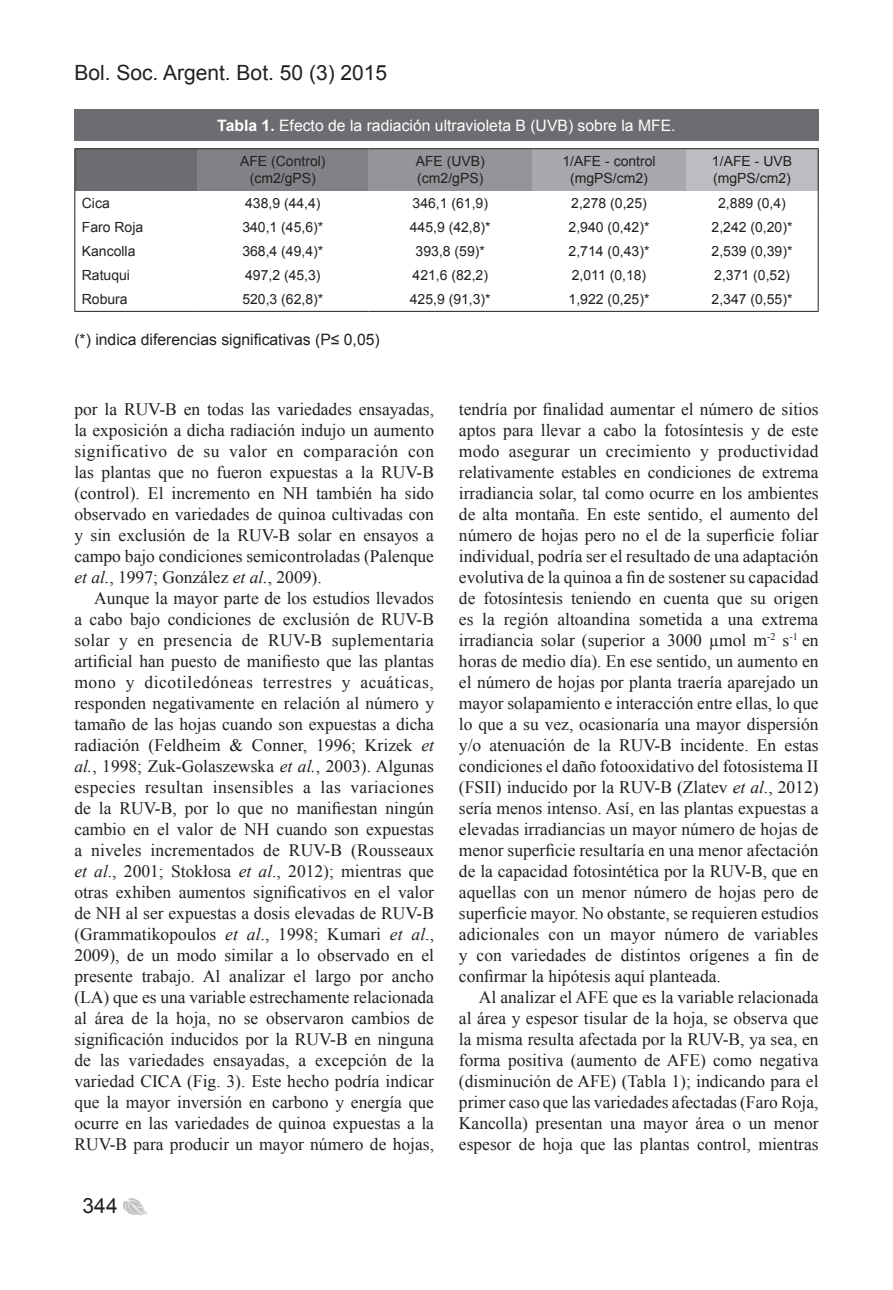
<style>
.page{position:relative;width:893px;height:1290px;background:#fff}
.page>*{position:absolute;margin:0;border:0;box-sizing:border-box;transform-origin:0 0}
.t1{font:21px "Arial";color:#231f20}
.Texto_General{font:17.5px/21px "Times New Roman";color:#231f20;text-align:justify}
.Titulo_de_Tabla{font:15.75px "Arial";color:#fff}
.Leyenda_de_Tabla{font:15.75px "Arial";color:#231f20}
.TextoTabla{font:14px "Arial";color:#231f20}
.s1{font-weight:700}
.s2{font-style:italic}
</style>
<div class="page">
<svg style="left:123px;top:1198px;width:25px;height:17px"></svg>
<div style="left:74px;top:110px;width:745px;height:31px;background:#6c6d70"></div>
<div style="left:75px;top:149px;width:122px;height:41px;background:#6c6d70"></div>
<div style="left:197px;top:149px;width:171px;height:41px;background:#808285"></div>
<div style="left:368px;top:149px;width:164px;height:41px;background:#939598"></div>
<div style="left:532px;top:149px;width:154px;height:41px;background:#a8a9ad"></div>
<div style="left:686px;top:149px;width:132px;height:41px;background:#bcbdc0"></div>
<hr style="left:74px;top:148px;width:123px;height:1px;background:#231f20">
<hr style="left:74px;top:149px;width:1px;height:41px;background:#231f20">
<hr style="left:197px;top:148px;width:171px;height:1px;background:#231f20">
<hr style="left:368px;top:148px;width:164px;height:1px;background:#231f20">
<hr style="left:532px;top:148px;width:154px;height:1px;background:#231f20">
<hr style="left:686px;top:148px;width:133px;height:1px;background:#231f20">
<hr style="left:818px;top:149px;width:1px;height:41px;background:#231f20">
<svg style="left:74px;top:190px;width:1px;height:121px"></svg>
<svg style="left:818px;top:190px;width:1px;height:121px"></svg>
<hr style="left:74px;top:311px;width:123px;height:1px;background:#231f20">
<hr style="left:197px;top:311px;width:171px;height:1px;background:#231f20">
<hr style="left:368px;top:311px;width:164px;height:1px;background:#231f20">
<hr style="left:532px;top:311px;width:154px;height:1px;background:#231f20">
<hr style="left:686px;top:311px;width:133px;height:1px;background:#231f20">
<p class="t1" style="left:74px;top:59px;width:314px">Bol. Soc. Argent. Bot. 50 (3) 2015</p>
<p class="Titulo_de_Tabla" style="left:217px;top:115px;width:460px"><span class="s1">Tabla 1.</span> Efecto de la radiación ultravioleta B (UVB) sobre la MFE.</p>
<p class="TextoTabla" style="left:240px;top:152px;width:87px">AFE (Control)</p>
<p class="TextoTabla" style="left:250px;top:169px;width:68px">(cm2/gPS)</p>
<p class="TextoTabla" style="left:416px;top:152px;width:71px">AFE (UVB)</p>
<p class="TextoTabla" style="left:417px;top:169px;width:68px">(cm2/gPS)</p>
<p class="TextoTabla" style="left:562px;top:152px;width:95px">1/AFE - control</p>
<p class="TextoTabla" style="left:570px;top:169px;width:79px">(mgPS/cm2)</p>
<p class="TextoTabla" style="left:712px;top:152px;width:82px">1/AFE - UVB</p>
<p class="TextoTabla" style="left:713px;top:169px;width:79px">(mgPS/cm2)</p>
<p class="TextoTabla" style="left:82px;top:193px;width:29px">Cica</p>
<p class="TextoTabla" style="left:245px;top:193px;width:77px">438,9 (44,4)</p>
<p class="TextoTabla" style="left:413px;top:193px;width:77px">346,1 (61,9)</p>
<p class="TextoTabla" style="left:571px;top:193px;width:77px">2,278 (0,25)</p>
<p class="TextoTabla" style="left:718px;top:193px;width:69px">2,889 (0,4)</p>
<p class="TextoTabla" style="left:82px;top:218px;width:63px">Faro Roja</p>
<p class="TextoTabla" style="left:242px;top:218px;width:82px">340,1 (45,6)*</p>
<p class="TextoTabla" style="left:410px;top:218px;width:82px">445,9 (42,8)*</p>
<p class="TextoTabla" style="left:569px;top:218px;width:82px">2,940 (0,42)*</p>
<p class="TextoTabla" style="left:712px;top:218px;width:82px">2,242 (0,20)*</p>
<p class="TextoTabla" style="left:82px;top:242px;width:55px">Kancolla</p>
<p class="TextoTabla" style="left:242px;top:242px;width:82px">368,4 (49,4)*</p>
<p class="TextoTabla" style="left:416px;top:242px;width:71px">393,8 (59)*</p>
<p class="TextoTabla" style="left:569px;top:242px;width:82px">2,714 (0,43)*</p>
<p class="TextoTabla" style="left:712px;top:242px;width:82px">2,539 (0,39)*</p>
<p class="TextoTabla" style="left:82px;top:266px;width:50px">Ratuqui</p>
<p class="TextoTabla" style="left:245px;top:266px;width:77px">497,2 (45,3)</p>
<p class="TextoTabla" style="left:413px;top:266px;width:77px">421,6 (82,2)</p>
<p class="TextoTabla" style="left:572px;top:266px;width:76px">2,011 (0,18)</p>
<p class="TextoTabla" style="left:714px;top:266px;width:77px">2,371 (0,52)</p>
<p class="TextoTabla" style="left:82px;top:290px;width:47px">Robura</p>
<p class="TextoTabla" style="left:242px;top:290px;width:82px">520,3 (62,8)*</p>
<p class="TextoTabla" style="left:410px;top:290px;width:82px">425,9 (91,3)*</p>
<p class="TextoTabla" style="left:569px;top:290px;width:82px">1,922 (0,25)*</p>
<p class="TextoTabla" style="left:712px;top:290px;width:82px">2,347 (0,55)*</p>
<p class="Leyenda_de_Tabla" style="left:74px;top:329px;width:307px">(*) indica diferencias significativas (P≤ 0,05)</p>
<p class="Texto_General" style="left:74px;top:398px;width:361px">por la RUV-B en todas las variedades ensayadas, la exposición a dicha radiación indujo un aumento significativo de su valor en comparación con las plantas que no fueron expuestas a la RUV-B (control). El incremento en NH también ha sido observado en variedades de quinoa cultivadas con y sin exclusión de la RUV-B solar en ensayos a campo bajo condiciones semicontroladas (Palenque <span class="s2">et al.</span>, 1997; González <span class="s2">et al.</span>, 2009).</p>
<p class="Texto_General" style="left:74px;top:587px;width:361px;text-indent:20px">Aunque la mayor parte de los estudios llevados a cabo bajo condiciones de exclusión de RUV-B solar y en presencia de RUV-B suplementaria artificial han puesto de manifiesto que las plantas mono y dicotiledóneas terrestres y acuáticas, responden negativamente en relación al número y tamaño de las hojas cuando son expuestas a dicha radiación (Feldheim &amp; Conner, 1996; Krizek <span class="s2">et al.</span>, 1998; Zuk-Golaszewska <span class="s2">et al.</span>, 2003). Algunas especies resultan insensibles a las variaciones de la RUV-B, por lo que no manifiestan ningún cambio en el valor de NH cuando son expuestas a niveles incrementados de RUV-B (Rousseaux <span class="s2">et al</span>., 2001; Stokłosa <span class="s2">et al</span>., 2012); mientras que otras exhiben aumentos significativos en el valor de NH al ser expuestas a dosis elevadas de RUV-B (Grammatikopoulos <span class="s2">et al</span>., 1998; Kumari <span class="s2">et al</span>., 2009), de un modo similar a lo observado en el presente trabajo. Al analizar el largo por ancho (LA) que es una variable estrechamente relacionada al área de la hoja, no se observaron cambios de significación inducidos por la RUV-B en ninguna de las variedades ensayadas, a excepción de la variedad CICA (Fig. 3). Este hecho podría indicar que la mayor inversión en carbono y energía que ocurre en las variedades de quinoa expuestas a la RUV-B para producir un mayor número de hojas,</p>
<p class="t1" style="left:83px;top:1192px;width:37px">344</p>
<p class="Texto_General" style="left:459px;top:398px;width:361px">tendría por finalidad aumentar el número de sitios aptos para llevar a cabo la fotosíntesis y de este modo asegurar un crecimiento y productividad relativamente estables en condiciones de extrema irradiancia solar, tal como ocurre en los ambientes de alta montaña. En este sentido, el aumento del número de hojas pero no el de la superficie foliar individual, podría ser el resultado de una adaptación evolutiva de la quinoa a fin de sostener su capacidad de fotosíntesis teniendo en cuenta que su origen es la región altoandina sometida a una extrema irradiancia solar (superior a 3000 µmol m<sup>-2</sup> s<sup>-1</sup> en horas de medio día). En ese sentido, un aumento en el número de hojas por planta traería aparejado un mayor solapamiento e interacción entre ellas, lo que lo que a su vez, ocasionaría una mayor dispersión y/o atenuación de la RUV-B incidente. En estas condiciones el daño fotooxidativo del fotosistema II (FSII) inducido por la RUV-B (Zlatev <span class="s2">et al</span>., 2012) sería menos intenso. Así, en las plantas expuestas a elevadas irradiancias un mayor número de hojas de menor superficie resultaría en una menor afectación de la capacidad fotosintética por la RUV-B, que en aquellas con un menor número de hojas pero de superficie mayor. No obstante, se requieren estudios adicionales con un mayor número de variables y con variedades de distintos orígenes a fin de confirmar la hipótesis aquí planteada.</p>
<p class="Texto_General" style="left:459px;top:986px;width:361px;text-indent:20px">Al analizar el AFE que es la variable relacionada al área y espesor tisular de la hoja, se observa que la misma resulta afectada por la RUV-B, ya sea, en forma positiva (aumento de AFE) como negativa (disminución de AFE) (Tabla 1); indicando para el primer caso que las variedades afectadas (Faro Roja, Kancolla) presentan una mayor área o un menor espesor de hoja que las plantas control, mientras</p>
</div>
